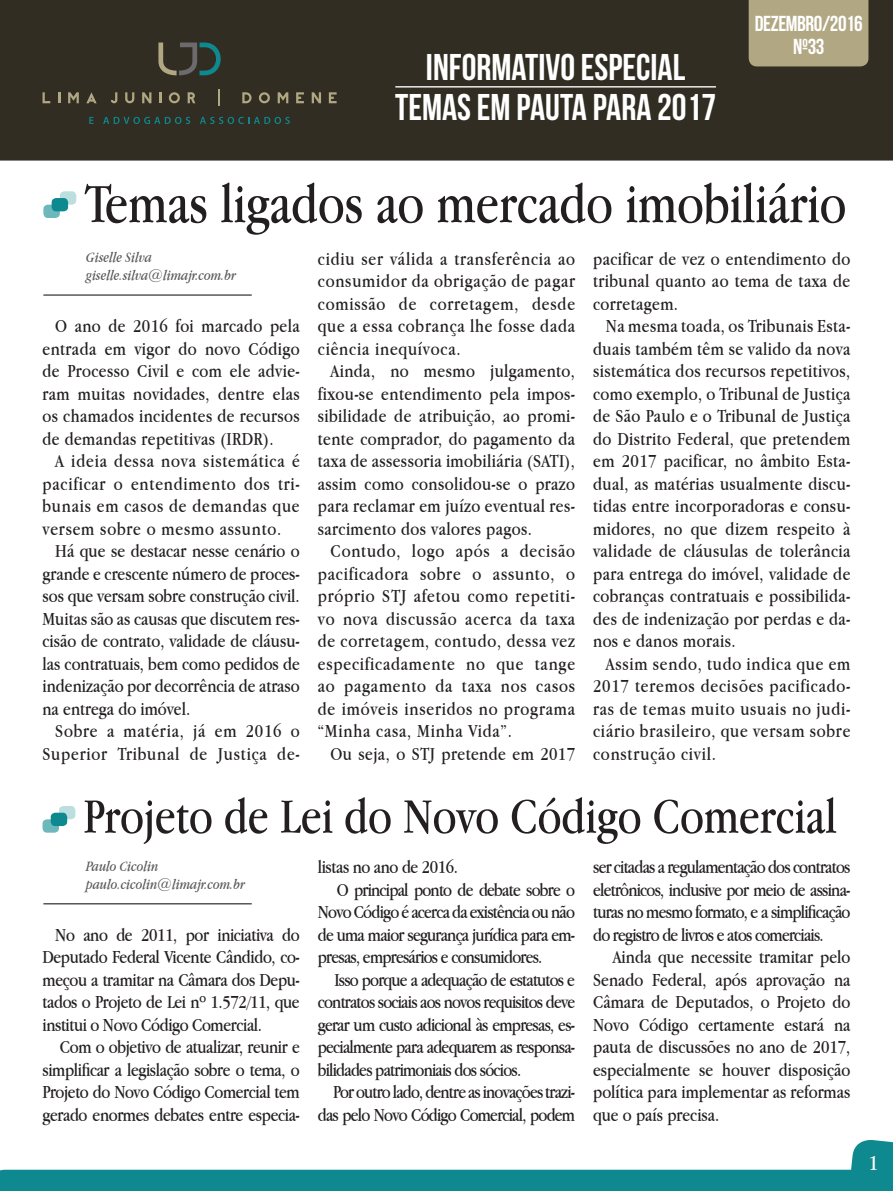
<style>
.page{position:relative;width:893px;height:1191px;background:#fff}
.page>*{position:absolute;margin:0;border:0;box-sizing:border-box;transform-origin:0 0}
.t1{font:57px "Apple Garamond";color:#231f20}
.t2{font:51px "Apple Garamond";color:#231f20}
.t3{font:37.2px/40px "Bebas Neue";color:#fff;text-align:center}
.t4{font:22.5px "Apple Garamond";color:#fff}
.t5{font:21.6px/22.5px "Bebas Neue";letter-spacing:-.02em;color:#fff;text-align:center}
.t6{font:19.2px/22.5px "Apple Garamond";color:#231f20;text-align:justify}
.t7{font:19.2px "Apple Garamond";letter-spacing:-.04em;color:#231f20}
.t8{font:19.2px "Apple Garamond";letter-spacing:.04em;color:#231f20}
.t9{font:19.2px "Apple Garamond";letter-spacing:.02em;color:#231f20}
.t10{font:19.2px "Apple Garamond";letter-spacing:-.02em;color:#231f20}
.t11{font:italic 15px/18px "Apple Garamond";color:#57585a}
</style>
<div class="page">
<div style="left:0;top:0;width:893px;height:161px;background:#312d22"></div>
<svg style="left:158px;top:43px;width:63px;height:32px;background:#3f4b41"></svg>
<svg style="left:43px;top:92px;width:7px;height:11px"></svg>
<svg style="left:58px;top:92px;width:2px;height:11px"></svg>
<svg style="left:68px;top:92px;width:11px;height:11px"></svg>
<svg style="left:86px;top:92px;width:11px;height:11px"></svg>
<svg style="left:111px;top:92px;width:6px;height:11px"></svg>
<svg style="left:125px;top:92px;width:9px;height:11px"></svg>
<svg style="left:142px;top:92px;width:9px;height:11px"></svg>
<svg style="left:159px;top:92px;width:2px;height:11px"></svg>
<svg style="left:169px;top:92px;width:11px;height:11px"></svg>
<svg style="left:188px;top:92px;width:7px;height:11px"></svg>
<svg style="left:242px;top:92px;width:10px;height:11px"></svg>
<svg style="left:259px;top:92px;width:11px;height:11px"></svg>
<svg style="left:278px;top:92px;width:10px;height:11px"></svg>
<svg style="left:296px;top:92px;width:8px;height:11px"></svg>
<svg style="left:312px;top:92px;width:9px;height:11px"></svg>
<svg style="left:329px;top:92px;width:8px;height:11px"></svg>
<svg style="left:218px;top:89px;width:2px;height:17px"></svg>
<svg style="left:89px;top:117px;width:5px;height:7px"></svg>
<svg style="left:103px;top:117px;width:87px;height:7px"></svg>
<svg style="left:200px;top:117px;width:90px;height:7px"></svg>
<div style="left:52px;top:198px;width:16px;height:13px;background:#0d898f;border-radius:5px"></div>
<svg style="left:60px;top:191px;width:16px;height:14px"></svg>
<svg style="left:43px;top:205px;width:17px;height:13px"></svg>
<div style="left:51px;top:812px;width:16px;height:14px;background:#0d898f;border-radius:5px"></div>
<svg style="left:59px;top:806px;width:16px;height:13px"></svg>
<svg style="left:43px;top:819px;width:16px;height:13px"></svg>
<div style="left:749px;top:0;width:119px;height:66px;background:#b1a783"></div>
<svg style="left:0;top:1140px;width:893px;height:51px"></svg>
<hr style="left:43px;top:294px;width:209px;height:2px;background:#57585a">
<hr style="left:43px;top:903px;width:209px;height:1px;background:#57585a">
<hr style="left:395px;top:86px;width:321px;height:1px;background:#fff">
<h3 class="t3" style="left:395px;top:46px;width:322px">INFORMATIVO ESPECIAL<br>TEMAS EM PAUTA PARA 2017</h3>
<p class="t5" style="left:755px;top:12px;width:109px">DEZEMBRO/2016<br>Nº33</p>
<h1 class="t1" style="left:84px;top:170px;width:764px">Temas ligados ao mercado imobiliário</h1>
<p class="t11" style="left:86px;top:248px;width:151px">Giselle Silva giselle.silva@limajr.com.br</p>
<p class="t6" style="left:43px;top:314px;width:259px;text-indent:13px">O ano de 2016 foi marcado pela entrada em vigor do novo Código de Processo Civil e com ele advie&shy;ram muitas novidades, dentre elas os chamados incidentes de recursos de demandas repetitivas (IRDR).</p>
<p class="t8" style="left:55px;top:449px;width:246px">A ideia dessa nova sistemática é</p>
<p class="t8" style="left:43px;top:472px;width:259px">pacificar o entendimento dos tri-</p>
<p class="t8" style="left:43px;top:494px;width:259px">bunais em casos de demandas que</p>
<p class="t8" style="left:43px;top:517px;width:240px">versem sobre o mesmo assunto.</p>
<p class="t6" style="left:55px;top:539px;width:246px">Há que se destacar nesse cenário o</p>
<p class="t6" style="left:43px;top:562px;width:259px">grande e crescente número de proces-</p>
<p class="t6" style="left:43px;top:584px;width:259px">sos que versam sobre construção civil.</p>
<p class="t6" style="left:43px;top:607px;width:259px">Muitas são as causas que discutem res-</p>
<p class="t6" style="left:43px;top:629px;width:259px">cisão de contrato, validade de cláusu-</p>
<p class="t6" style="left:43px;top:652px;width:259px">las contratuais, bem como pedidos de</p>
<p class="t6" style="left:43px;top:674px;width:259px">indenização por decorrência de atraso</p>
<p class="t6" style="left:43px;top:697px;width:149px">na entrega do imóvel.</p>
<p class="t8" style="left:55px;top:719px;width:246px">Sobre a matéria, já em 2016 o</p>
<p class="t8" style="left:43px;top:742px;width:259px">Superior Tribunal de Justiça de-</p>
<p class="t6" style="left:318px;top:247px;width:259px">cidiu ser válida a transferência ao consumidor da obrigação de pagar comissão de corretagem, desde que a essa cobrança lhe fosse dada ciência inequívoca.</p>
<p class="t6" style="left:318px;top:359px;width:259px;text-indent:13px">Ainda, no mesmo julgamento, fixou-se entendimento pela impos&shy;sibilidade de atribuição, ao promi&shy;tente comprador, do pagamento da taxa de assessoria imobiliária (SATI), assim como consolidou-se o prazo para reclamar em juízo eventual res&shy;sarcimento dos valores pagos.</p>
<p class="t6" style="left:318px;top:539px;width:259px;text-indent:13px">Contudo, logo após a decisão pacificadora sobre o assunto, o próprio STJ afetou como repetiti&shy;vo nova discussão acerca da taxa de corretagem, contudo, dessa vez especificadamente no que tange ao pagamento da taxa nos casos de imóveis inseridos no programa “Minha casa, Minha Vida”.</p>
<p class="t9" style="left:331px;top:742px;width:246px">Ou seja, o STJ pretende em 2017</p>
<p class="t6" style="left:593px;top:247px;width:259px">pacificar de vez o entendimento do tribunal quanto ao tema de taxa de corretagem.</p>
<p class="t6" style="left:593px;top:314px;width:259px;text-indent:13px">Na mesma toada, os Tribunais Esta&shy;duais também têm se valido da nova sistemática dos recursos repetitivos, como exemplo, o Tribunal de Justiça de São Paulo e o Tribunal de Justiça do Distrito Federal, que pretendem em 2017 pacificar, no âmbito Esta&shy;dual, as matérias usualmente discu&shy;tidas entre incorporadoras e consu&shy;midores, no que dizem respeito à validade de cláusulas de tolerância para entrega do imóvel, validade de cobranças contratuais e possibilida&shy;des de indenização por perdas e da&shy;nos e danos morais.</p>
<p class="t6" style="left:593px;top:652px;width:259px;text-indent:13px">Assim sendo, tudo indica que em 2017 teremos decisões pacificado&shy;ras de temas muito usuais no judi&shy;ciário brasileiro, que versam sobre construção civil.</p>
<h2 class="t2" style="left:83px;top:786px;width:755px">Projeto de Lei do Novo Código Comercial</h2>
<p class="t11" style="left:86px;top:856px;width:160px">Paulo Cicolin paulo.cicolin@limajr.com.br</p>
<p class="t6" style="left:43px;top:923px;width:259px;text-indent:13px">No ano de 2011, por iniciativa do Deputado Federal Vicente Cândido, co&shy;meçou a tramitar na Câmara dos Depu&shy;tados o Projeto de Lei nº 1.572/11, que institui o Novo Código Comercial.</p>
<p class="t6" style="left:43px;top:1035px;width:259px;text-indent:17px">Com o objetivo de atualizar, reunir e simplificar a legislação sobre o tema, o Projeto do Novo Código Comercial tem gerado enormes debates entre especia-</p>
<p class="t10" style="left:318px;top:855px;width:142px">listas no ano de 2016.</p>
<p class="t7" style="left:337px;top:878px;width:240px">O principal ponto de debate sobre o</p>
<p class="t7" style="left:318px;top:900px;width:259px">Novo Código é acerca da existência ou não</p>
<p class="t7" style="left:318px;top:923px;width:259px">de uma maior segurança jurídica para em-</p>
<p class="t7" style="left:318px;top:945px;width:226px">presas, empresários e consumidores.</p>
<p class="t7" style="left:334px;top:968px;width:242px">Isso porque a adequação de estatutos e</p>
<p class="t7" style="left:318px;top:990px;width:259px">contratos sociais aos novos requisitos deve</p>
<p class="t7" style="left:318px;top:1013px;width:259px">gerar um custo adicional às empresas, es-</p>
<p class="t7" style="left:318px;top:1035px;width:259px">pecialmente para adequarem as responsa-</p>
<p class="t7" style="left:318px;top:1058px;width:205px">bilidades patrimoniais dos sócios.</p>
<p class="t7" style="left:333px;top:1080px;width:243px">Por outro lado, dentre as inovações trazi-</p>
<p class="t7" style="left:318px;top:1103px;width:259px">das pelo Novo Código Comercial, podem</p>
<p class="t6" style="left:593px;top:855px;width:259px">ser citadas a regulamentação dos contratos eletrônicos, inclusive por meio de assina&shy;turas no mesmo formato, e a simplificação do registro de livros e atos comerciais.</p>
<p class="t6" style="left:593px;top:945px;width:259px;text-indent:20px">Ainda que necessite tramitar pelo Senado Federal, após aprovação na Câmara de Deputados, o Projeto do Novo Código certamente estará na pauta de discussões no ano de 2017, especialmente se houver disposição política para implementar as reformas que o país precisa.</p>
<p class="t4" style="left:868px;top:1149px;width:11px">1</p>
</div>
